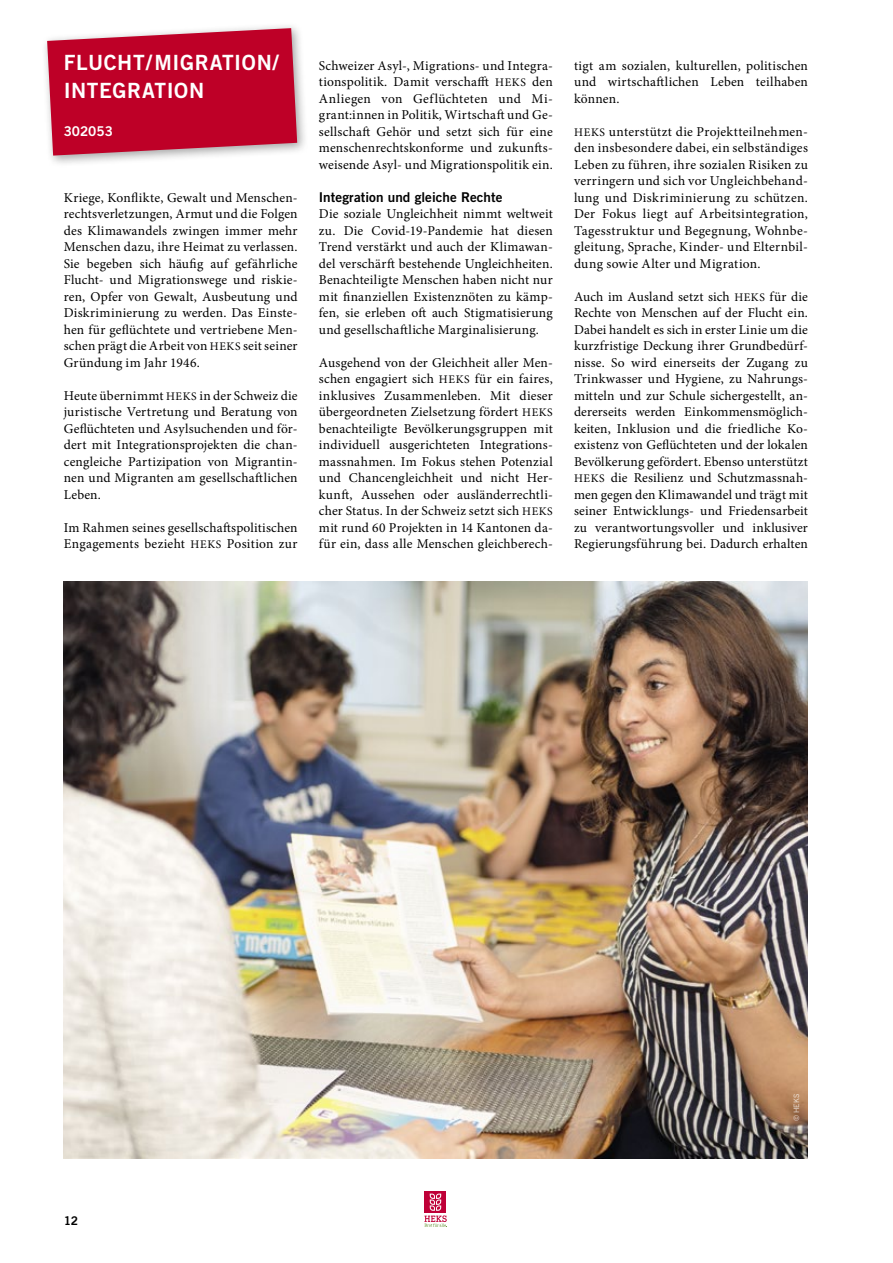
<style>
.page{position:relative;width:893px;height:1263px;background:#fff}
.page>*{position:absolute;margin:0;border:0;box-sizing:border-box;transform-origin:0 0}
.t1{font:21px/28.5px "Trade Gothic LT Std Bd 2";letter-spacing:.03em;color:#fff}
.t2{font:13.5px/16.5px "Minion Pro";letter-spacing:.015em;color:#000;text-align:justify}
.t3{font:13.5px "Trade Gothic LT Std Bd 2";letter-spacing:.005em;color:#000}
.t4{font:13.5px "Trade Gothic LT Std Bd 2";letter-spacing:-.005em;color:#fff}
.t5{font:12px "Trade Gothic LT Std Bd 2";color:#000}
.t6{font:7.5px "Trade Gothic Next LT Pro";color:#fff}
.s1{font-size:11.7px}
</style>
<div class="page">
<div style="left:41px;top:22px;width:268px;height:145px;background:#000;opacity:.35"></div>
<svg style="left:47px;top:28px;width:250px;height:128px;background:#c21c3e"></svg>
<div style="left:424px;top:1191px;width:22px;height:22px;background:#bf0038"></div>
<svg style="left:424px;top:1193px;width:23px;height:34px"></svg>
<img style="left:64px;top:581px;width:744px;height:578px">
<h1 class="t1" style="left:64px;top:48px;width:216px">FLUCHT/MIGRATION/<br>INTEGRATION</h1>
<p class="t4" style="left:64px;top:122px;width:51px">302053</p>
<p class="t2" style="left:64px;top:189px;width:235px">Kriege, Konflikte, Gewalt und Menschen&shy;rechtsverletzungen, Armut und die Folgen des Klimawandels zwingen immer mehr Menschen dazu, ihre Heimat zu verlassen.<br>Sie begeben sich häufig auf gefährliche Flucht- und Migrationswege und riskie&shy;ren, Opfer von Gewalt, Ausbeutung und Diskriminierung zu werden. Das Einste&shy;hen für geflüchtete und vertriebene Men&shy;schen prägt die Arbeit von <span class="s1">HEKS</span> seit seiner Gründung im Jahr 1946.</p>
<p class="t2" style="left:64px;top:387px;width:235px">Heute übernimmt <span class="s1">HEKS</span> in der Schweiz die juristische Vertretung und Beratung von Geflüchteten und Asylsuchenden und för&shy;dert mit Integrationsprojekten die chan&shy;cengleiche Partizipation von Migrantin&shy;nen und Migranten am gesellschaftlichen Leben.</p>
<p class="t2" style="left:64px;top:519px;width:235px">Im Rahmen seines gesellschaftspolitischen<br>Engagements bezieht <span class="s1">HEKS</span> Position zur</p>
<p class="t2" style="left:319px;top:57px;width:235px">Schweizer Asyl-, Migrations- und Integra&shy;tionspolitik. Damit verschafft <span class="s1">HEKS</span> den Anliegen von Geflüchteten und Mi&shy;grant:innen in Politik, Wirtschaft und Ge&shy;sellschaft Gehör und setzt sich für eine menschenrechtskonforme und zukunfts&shy;weisende Asyl- und Migrationspolitik ein.</p>
<p class="t3" style="left:319px;top:188px;width:185px">Integration und gleiche Rechte</p>
<p class="t2" style="left:319px;top:206px;width:235px">Die soziale Ungleichheit nimmt weltweit zu. Die Covid-19-Pandemie hat diesen Trend verstärkt und auch der Klimawan&shy;del verschärft bestehende Ungleichheiten.<br>Benachteiligte Menschen haben nicht nur mit finanziellen Existenznöten zu kämp&shy;fen, sie erleben oft auch Stigmatisierung und gesellschaftliche Marginalisierung.</p>
<p class="t2" style="left:319px;top:354px;width:235px">Ausgehend von der Gleichheit aller Men&shy;schen engagiert sich <span class="s1">HEKS</span> für ein faires, inklusives Zusammenleben. Mit dieser übergeordneten Zielsetzung fördert <span class="s1">HEKS </span>benachteiligte Bevölkerungsgruppen mit individuell ausgerichteten Integrations&shy;massnahmen. Im Fokus stehen Potenzial und Chancengleichheit und nicht Her&shy;kunft, Aussehen oder ausländerrechtli&shy;cher Status. In der Schweiz setzt sich <span class="s1">HEKS </span>mit rund 60 Projekten in 14 Kantonen da&shy;für ein, dass alle Menschen gleichberech-</p>
<p class="t2" style="left:574px;top:57px;width:235px">tigt am sozialen, kulturellen, politischen und wirtschaftlichen Leben teilhaben können.</p>
<p class="t2" style="left:574px;top:123px;width:235px"><span class="s1">HEKS</span> unterstützt die Projektteilnehmen&shy;den insbesondere dabei, ein selbständiges Leben zu führen, ihre sozialen Risiken zu verringern und sich vor Ungleichbehand&shy;lung und Diskriminierung zu schützen.<br>Der Fokus liegt auf Arbeitsintegration, Tagesstruktur und Begegnung, Wohnbe&shy;gleitung, Sprache, Kinder- und Elternbil&shy;dung sowie Alter und Migration.</p>
<p class="t2" style="left:574px;top:288px;width:235px">Auch im Ausland setzt sich <span class="s1">HEKS</span> für die Rechte von Menschen auf der Flucht ein.<br>Dabei handelt es sich in erster Linie um die kurzfristige Deckung ihrer Grundbedürf&shy;nisse. So wird einerseits der Zugang zu Trinkwasser und Hygiene, zu Nahrungs&shy;mitteln und zur Schule sichergestellt, an&shy;dererseits werden Einkommensmöglich&shy;keiten, Inklusion und die friedliche Ko&shy;existenz von Geflüchteten und der lokalen Bevölkerung gefördert. Ebenso unterstützt <span class="s1">HEKS</span> die Resilienz und Schutzmassnah&shy;men gegen den Klimawandel und trägt mit seiner Entwicklungs- und Friedensarbeit zu verantwortungsvoller und inklusiver Regierungsführung bei. Dadurch erhalten</p>
<p class="t5" style="left:64px;top:1213px;width:16px">12</p>
<p class="t6" style="left:791px;top:1121px;width:28px;rotate:-90deg">© HEKS</p>
</div>
